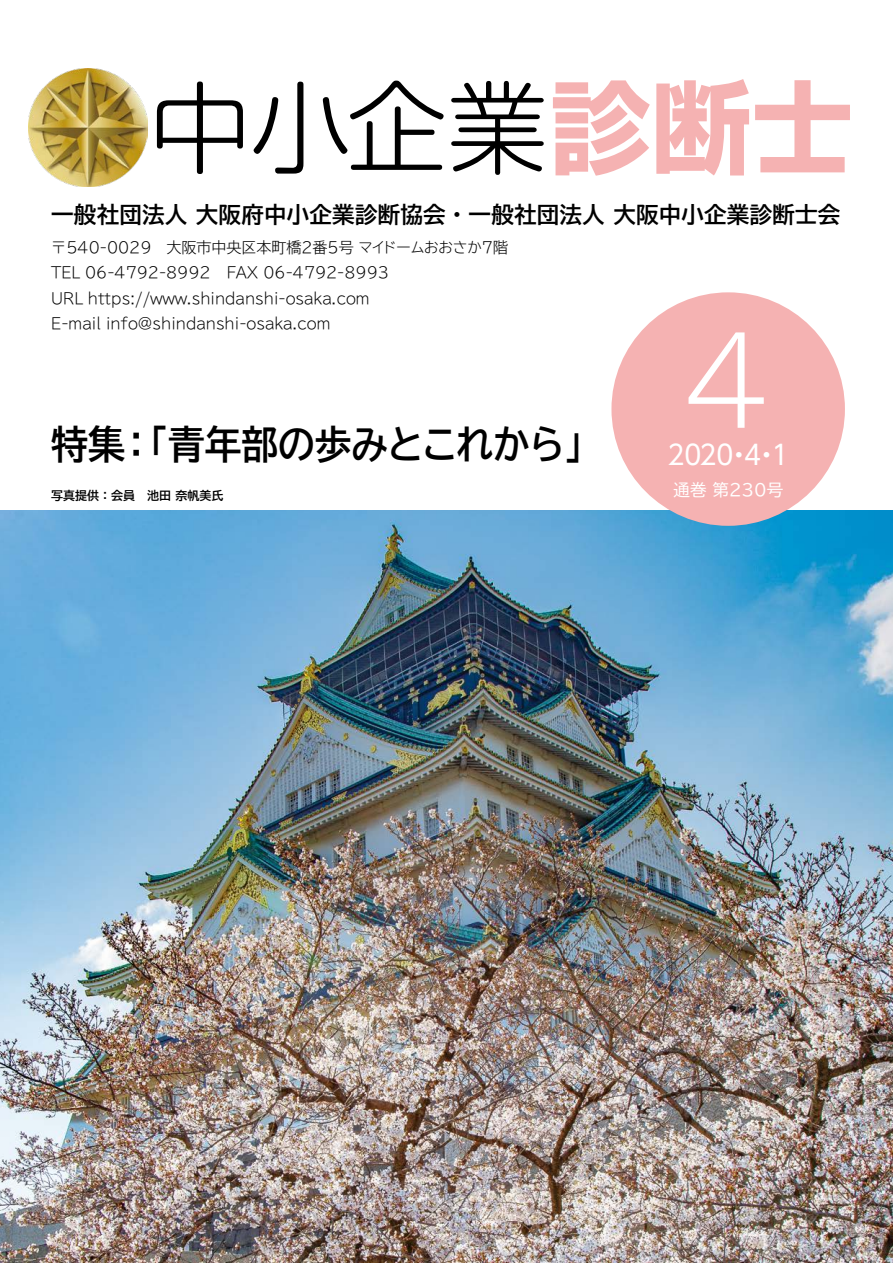
<style>
.page{position:relative;width:893px;height:1263px;background:#fff}
.page>*{position:absolute;margin:0;border:0;box-sizing:border-box;transform-origin:0 0}
.t1{font:300 117px "TBUD Go Std Super";color:#fff}
.t2{font:300 100.5px "Soft Go Std";color:#000}
.t3{font:700 39px "TBUD Go Std";color:#000;scale:.95 1}
.t4{font:27px "UD Shin Go C Oniz Pr 6 N";color:#fff}
.t5{font:700 22.5px "TBUD Go Std";letter-spacing:.01em;color:#000}
.t6{font:16.5px "TBUD Go Std";color:#fff}
.t7{font:300 15px/25.5px "TBUD Go Std Super";color:#000}
.t8{font:700 12px "TBUD Go Std";color:#000}
.s1{font-family:"Shin Go Pr 6 N";font-weight:700;color:#f5b2b2}
</style>
<div class="page">
<img style="left:0;top:510px;width:893px;height:753px">
<img style="left:29px;top:68px;width:118px;height:119px">
<div style="left:611px;top:292px;width:234px;height:234px;background:#f5b2b2;border-radius:50%"></div>
<h2 class="t2" style="left:150px;top:56px;width:705px">中小企業<span class="s1">診断士</span></h2>
<h3 class="t5" style="left:51px;top:196px;width:791px">一般社団法人 大阪府中小企業診断協会・一般社団法人 大阪中小企業診断士会</h3>
<p class="t7" style="left:51px;top:234px;width:458px">〒540-0029　大阪市中央区本町橋２番５号 マイドームおおさか７階TEL 06-4792-8992 FAX 06-4792-8993<br>URL https://www.shindanshi-osaka.com<br>E-mail info@shindanshi-osaka.com</p>
<h1 class="t1" style="left:670px;top:284px;width:118px">４</h1>
<h3 class="t3" style="left:51px;top:412px;width:580px">特集：「青年部の歩みとこれから」</h3>
<h3 class="t4" style="left:667px;top:433px;width:123px">2020・4・1</h3>
<p class="t6" style="left:674px;top:476px;width:111px">通巻 第230号</p>
<p class="t8" style="left:51px;top:486px;width:174px">写真提供：会員　池田 奈帆美氏</p>
</div>
